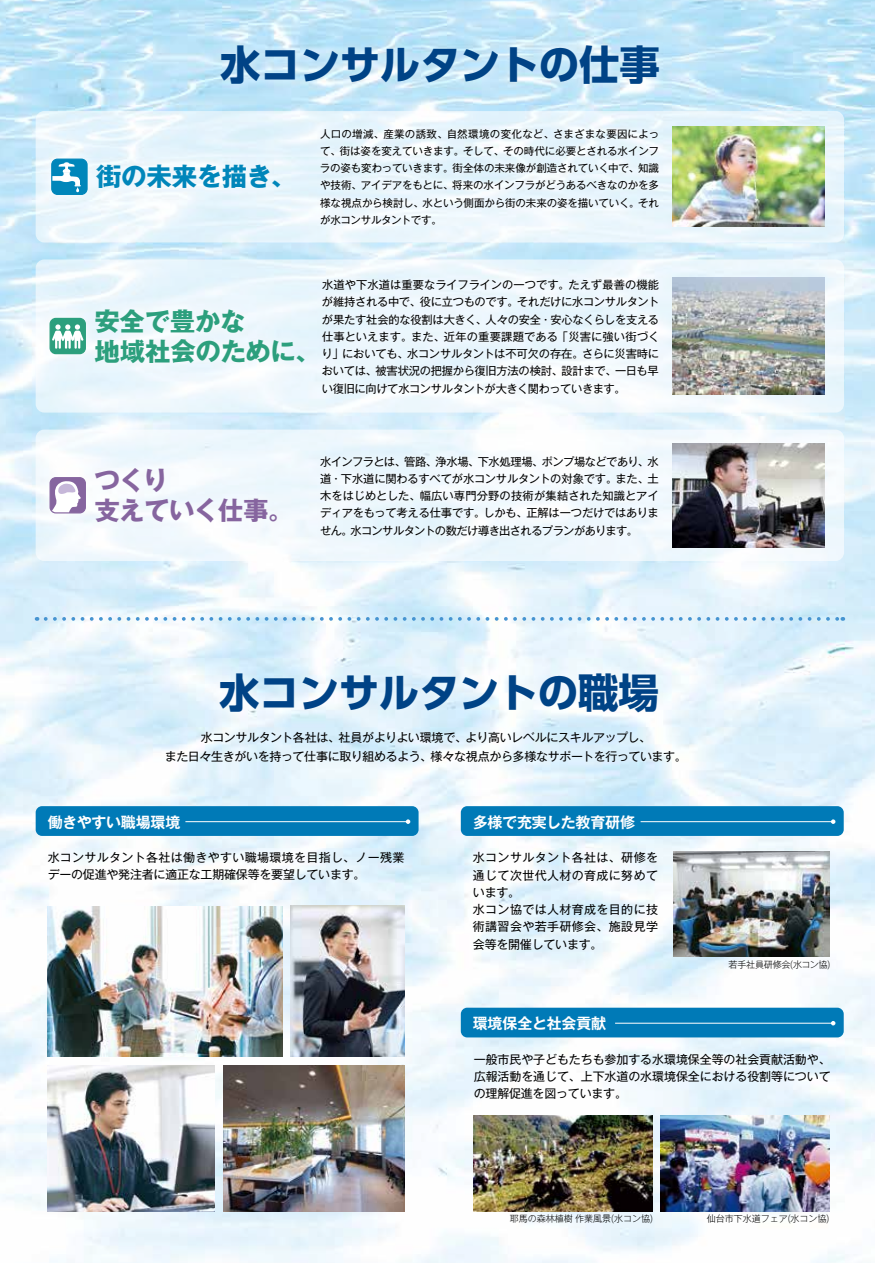
<style>
.page{position:relative;width:875px;height:1263px;background:#fff}
.page>*{position:absolute;margin:0;border:0;box-sizing:border-box;transform-origin:0 0}
.t1{font:700 40.5px "UD Shin Go Pro";letter-spacing:-.015em;color:#004386}
.t2{font:700 25.5px/30.6px "Gothic MB101 Pro";letter-spacing:-.015em;color:#2c9f7d}
.t3{font:700 25.5px/30.6px "Gothic MB101 Pro";letter-spacing:-.03em;color:#86659f}
.t4{font:700 25.5px "Gothic MB101 Pro";letter-spacing:-.02em;color:#0086ba}
.t5{font:700 15px "Gothic MB101 Pro De";letter-spacing:-.015em;color:#fff}
.t6{font:12px/17px "Gothic MB101 Pro";letter-spacing:-.015em;color:#000;text-align:justify}
.t7{font:12px/17.2px "Gothic MB101 Pro";letter-spacing:.03em;color:#000}
.t8{font:12px/17.2px "Gothic MB101 Pro";letter-spacing:.025em;color:#000}
.t9{font:11.25px/17.2px "Gothic MB101 Pro";letter-spacing:-.03em;color:#000;text-align:justify}
.t10{font:11.25px "Gothic MB101 Pro";letter-spacing:.01em;color:#000}
.t11{font:11.25px "Gothic MB101 Pro";letter-spacing:-.06em;color:#000}
.t12{font:300 10.8px "Myriad Pro";color:#000}
.t13{font:10.5px/17.2px "Gothic MB101 Pro";letter-spacing:-.015em;color:#000;text-align:justify}
.t14{font:300 9px "Gothic MB101 Pro";color:#000}
.t15{font:300 9px "Gothic MB101 Pro";letter-spacing:-.025em;color:#000}
</style>
<div class="page">
<img style="left:0;top:0;width:874px;height:1263px">
<div style="left:36px;top:806px;width:382px;height:30px;background:#007ab7;border-radius:6px"></div>
<hr style="left:185px;top:821px;width:223px;height:1px;background:#fff">
<svg style="left:406px;top:819px;width:4px;height:5px"></svg>
<div style="left:461px;top:806px;width:382px;height:30px;background:#007ab7;border-radius:6px"></div>
<hr style="left:640px;top:821px;width:193px;height:1px;background:#fff">
<svg style="left:830px;top:819px;width:5px;height:5px"></svg>
<img style="left:48px;top:906px;width:235px;height:150px">
<img style="left:48px;top:1065px;width:166px;height:146px">
<img style="left:223px;top:1065px;width:181px;height:146px">
<img style="left:290px;top:906px;width:114px;height:150px">
<img style="left:673px;top:852px;width:157px;height:105px">
<div style="left:461px;top:1008px;width:382px;height:29px;background:#007ab7;border-radius:6px"></div>
<hr style="left:615px;top:1023px;width:218px;height:1px;background:#fff">
<svg style="left:830px;top:1021px;width:5px;height:4px"></svg>
<svg style="left:46px;top:617px;width:797px;height:4px;background:#b3d6ee"></svg>
<svg style="left:36px;top:111px;width:808px;height:131px;fill:#e7f5fc"></svg>
<img style="left:672px;top:127px;width:152px;height:99px">
<img style="left:313px;top:122px;width:352px;height:112px">
<img style="left:106px;top:145px;width:206px;height:65px">
<img style="left:33px;top:140px;width:73px;height:73px">
<svg style="left:51px;top:159px;width:37px;height:36px"></svg>
<svg style="left:36px;top:259px;width:808px;height:154px;fill:#ecf7fc"></svg>
<img style="left:672px;top:277px;width:152px;height:118px">
<img style="left:315px;top:273px;width:350px;height:130px">
<img style="left:76px;top:290px;width:260px;height:95px">
<img style="left:31px;top:299px;width:74px;height:74px">
<svg style="left:49px;top:318px;width:37px;height:36px"></svg>
<div style="left:36px;top:430px;width:808px;height:131px;background:linear-gradient(to right,#f0f8fd,#f4f9fd);border-radius:9px"></div>
<img style="left:313px;top:449px;width:352px;height:96px">
<img style="left:672px;top:443px;width:152px;height:104px">
<img style="left:76px;top:449px;width:233px;height:95px">
<img style="left:31px;top:459px;width:74px;height:73px">
<svg style="left:49px;top:477px;width:37px;height:36px"></svg>
<img style="left:207px;top:32px;width:465px;height:77px">
<img style="left:206px;top:659px;width:466px;height:77px">
<img style="left:474px;top:1115px;width:178px;height:96px">
<img style="left:660px;top:1115px;width:169px;height:96px">
<h1 class="t1" style="left:220px;top:32px;width:441px">水コンサルタントの仕事</h1>
<h2 class="t4" style="left:96px;top:155px;width:202px">街の未来を描き、</h2>
<p class="t13" style="left:320px;top:124px;width:341px">人口の増減、産業の誘致、自然環境の変化など、さまざまな要因によって、街は姿を変えていきます。そして、その時代に必要とされる水インフラの姿も変わっていきます。街全体の未来像が創造されていく中で、知識や技術、アイデアをもとに、将来の水インフラがどうあるべきなのかを多様な視点から検討し、水という側面から街の未来の姿を描いていく。それが水コンサルタントです。</p>
<h2 class="t2" style="left:94px;top:302px;width:228px">安全で豊かな<br>地域社会のために、</h2>
<p class="t9" style="left:321px;top:275px;width:339px">水道や下水道は重要なライフラインの一つです。たえず最善の機能が維持される中で、役に立つものです。それだけに水コンサルタントが果たす社会的な役割は大きく、人々の安全・安心なくらしを支える仕事といえます。また、近年の重要課題である「災害に強い街づくり」においても、水コンサルタントは不可欠の存在。さらに災害時においては、被害状況の把握から復旧方法の検討、設計まで、一日も早い復旧に向けて水コンサルタントが大きく関わっていきます。</p>
<h2 class="t3" style="left:94px;top:462px;width:201px">つくり<br>支えていく仕事。</h2>
<p class="t9" style="left:541px;top:451px;width:109px">ポンプ場などであり、</p>
<p class="t9" style="left:404px;top:451px;width:35px">管路、</p>
<p class="t9" style="left:435px;top:451px;width:45px">浄水場、</p>
<p class="t11" style="left:320px;top:452px;width:87px">水インフラとは、</p>
<p class="t9" style="left:320px;top:468px;width:340px">道・下水道に関わるすべてが水コンサルタントの対象です。また、土</p>
<p class="t10" style="left:320px;top:486px;width:340px">木をはじめとした、幅広い専門分野の技術が集結された知識とアイ</p>
<p class="t9" style="left:483px;top:503px;width:177px">しかも、正解は一つだけではありま</p>
<p class="t9" style="left:477px;top:451px;width:67px">下水処理場、</p>
<p class="t9" style="left:647px;top:451px;width:13px">水</p>
<p class="t9" style="left:350px;top:503px;width:289px;text-indent:-30px">ディアをもって考える仕事です。<br>水コンサルタントの数だけ導き出されるプランがあります。</p>
<p class="t9" style="left:320px;top:520px;width:34px">せん。</p>
<h1 class="t1" style="left:219px;top:659px;width:441px">水コンサルタントの職場</h1>
<p class="t6" style="left:465px;top:727px;width:187px">より高いレベルにスキルアップし、</p>
<p class="t6" style="left:165px;top:725px;width:523px;line-height:19.5px;text-indent:36px">水コンサルタント各社は、社員がよりよい環境で、<br>また日々生きがいを持って仕事に取り組めるよう、様々な視点から多様なサポートを行っています。</p>
<h3 class="t5" style="left:48px;top:809px;width:134px">働きやすい職場環境</h3>
<p class="t8" style="left:48px;top:847px;width:358px">水コンサルタント各社は働きやすい職場環境を目指し、ノー残業デーの促進や発注者に適正な工期確保等を要望しています。</p>
<h3 class="t5" style="left:472px;top:809px;width:164px">多様で充実した教育研修</h3>
<p class="t7" style="left:473px;top:847px;width:187px">水コンサルタント各社は、研修を通じて次世代人材の育成に努めています。<br>水コン協では人材育成を目的に技術講習会や若手研修会、施設見学会等を開催しています。</p>
<p class="t15" style="left:728px;top:957px;width:100px">若手社員研修会水コン協</p>
<p class="t12" style="left:790px;top:957px;width:4px">(</p>
<p class="t12" style="left:827px;top:957px;width:4px">(</p>
<h3 class="t5" style="left:473px;top:1011px;width:135px">環境保全と社会貢献</h3>
<p class="t6" style="left:474px;top:1049px;width:358px">一般市民や子どもたちも参加する水環境保全等の社会貢献活動や、広報活動を通じて、上下水道の水環境保全における役割等についての理解促進を図っています。</p>
<p class="t14" style="left:510px;top:1210px;width:142px">耶馬の森林植樹作業風景水コン協</p>
<p class="t12" style="left:611px;top:1211px;width:4px">(</p>
<p class="t12" style="left:650px;top:1211px;width:4px">)</p>
<p class="t14" style="left:706px;top:1210px;width:121px">仙台市下水道フェア水コン協</p>
<p class="t12" style="left:787px;top:1211px;width:4px">(</p>
<p class="t12" style="left:826px;top:1211px;width:4px">(</p>
</div>
